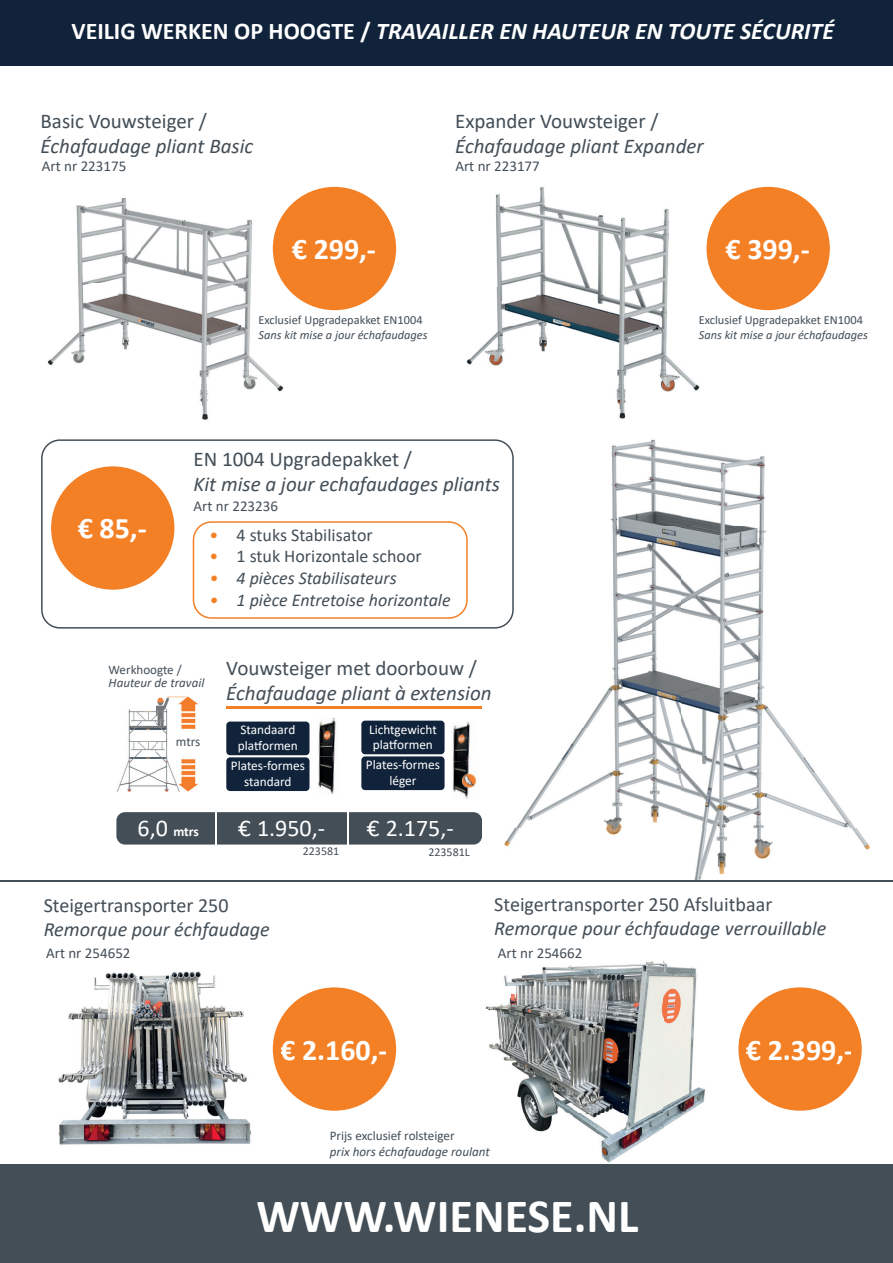
<style>
.page{position:relative;width:893px;height:1263px;background:#fff}
.page>*{position:absolute;margin:0;border:0;box-sizing:border-box;transform-origin:0 0}
.t1{font:700 48px "Calibri";color:#fff}
.t2{font:700 29.85px "Calibri";color:#fff}
.t3{font:italic 700 24px "Calibri";color:#fff}
.t4{font:24px "Calibri";color:#fff}
.t5{font:italic 21px "Calibri";color:#434e57}
.t6{font:21px "Calibri";color:#434e57}
.t7{font:italic 20.1px "Calibri";color:#434e57}
.t8{font:20.1px "Calibri";color:#434e57}
.t9{font:italic 18px "Calibri";color:#434e57}
.t10{font:18px "Calibri";color:#434e57}
.t11{font:15px "Calibri";color:#434e57}
.t12{font:700 13.5px "Calibri";color:#fff}
.t13{font:13.35px/15.9px "Calibri";color:#fff}
.t14{font:13.35px "Calibri";color:#434e57}
.t15{font:italic 13.2px "Calibri";color:#434e57}
.t16{font:13.2px "Calibri";color:#434e57}
.t17{font:italic 13.05px "Calibri";color:#434e57}
.t18{font:13.05px "Calibri";color:#434e57}
.t19{font:12.3px "Calibri";color:#434e57}
.t20{font:italic 12.3px "Calibri";color:#434e57}
.t21{font:12px "Calibri";color:#434e57}
.s1{font-style:normal}
.s2{color:#f48026}
.s3{font-weight:400;font-size:24px}
</style>
<div class="page">
<img style="left:501px;top:439px;width:369px;height:440px">
<div style="left:0;top:1165px;width:893px;height:98px;background:#434e57"></div>
<div style="left:0;top:0;width:893px;height:66px;background:#10233a"></div>
<hr style="left:0;top:880px;width:893px;height:2px;background:#434e57">
<img style="left:58px;top:971px;width:193px;height:174px">
<img style="left:483px;top:961px;width:226px;height:204px">
<div style="left:273px;top:987px;width:123px;height:124px;background:#f48026;border-radius:50%"></div>
<div style="left:738px;top:987px;width:124px;height:124px;background:#f48026;border-radius:50%"></div>
<img style="left:47px;top:197px;width:238px;height:223px">
<img style="left:466px;top:187px;width:234px;height:232px">
<div style="left:273px;top:187px;width:123px;height:123px;background:#f48026;border-radius:50%"></div>
<div style="left:706px;top:187px;width:124px;height:123px;background:#f48026;border-radius:50%"></div>
<img style="left:117px;top:696px;width:81px;height:96px">
<hr style="left:227px;top:707px;width:255px;height:2px;background:#f48026">
<div style="left:361px;top:721px;width:84px;height:33px;background:#10233a;border-radius:4px"></div>
<img style="left:452px;top:722px;width:25px;height:77px">
<div style="left:361px;top:756px;width:84px;height:34px;background:#10233a;border-radius:4px"></div>
<div style="left:226px;top:721px;width:83px;height:34px;background:#10233a;border-radius:4px"></div>
<img style="left:318px;top:717px;width:18px;height:39px">
<img style="left:318px;top:756px;width:17px;height:38px">
<div style="left:226px;top:757px;width:83px;height:34px;background:#10233a;border-radius:4px"></div>
<div style="left:116px;top:812px;width:366px;height:32px;background:#434e57;border-radius:9px"></div>
<hr style="left:215px;top:749px;width:1px;height:104px;background:#fff">
<hr style="left:348px;top:748px;width:1px;height:105px;background:#fff">
<div style="left:176px;top:732px;width:24px;height:24px;background:#fff"></div>
<div style="left:193px;top:521px;width:275px;height:98px;border:2px solid #f48026;border-radius:18px"></div>
<div style="left:51px;top:466px;width:123px;height:124px;background:#f48026;border-radius:50%"></div>
<div style="left:41px;top:439px;width:473px;height:190px;border:2px solid #434e57;border-radius:18px"></div>
<p class="t3" style="left:72px;top:14px;width:764px"><span class="s1">VEILIG WERKEN OP HOOGTE /</span> TRAVAILLER EN HAUTEUR EN TOUTE SÉCURITÉ</p>
<p class="t6" style="left:41px;top:106px;width:168px">Basic Vouwsteiger /</p>
<p class="t5" style="left:41px;top:132px;width:214px">Échafaudage pliant Basic</p>
<p class="t6" style="left:455px;top:106px;width:205px">Expander Vouwsteiger /</p>
<p class="t5" style="left:455px;top:132px;width:250px">Échafaudage pliant Expander</p>
<p class="t11" style="left:42px;top:156px;width:86px">Art nr 223175</p>
<p class="t11" style="left:455px;top:156px;width:86px">Art nr 223177</p>
<h2 class="t2" style="left:292px;top:228px;width:86px">€ 299,-</h2>
<h2 class="t2" style="left:725px;top:228px;width:86px">€ 399,-</h2>
<h2 class="t2" style="left:78px;top:507px;width:71px">€ 85,-</h2>
<p class="t19" style="left:258px;top:311px;width:166px">Exclusief Upgradepakket EN1004</p>
<p class="t20" style="left:258px;top:326px;width:171px">Sans kit mise a jour échafaudages</p>
<p class="t6" style="left:194px;top:444px;width:220px">EN 1004 Upgradepakket /</p>
<p class="t5" style="left:194px;top:470px;width:308px">Kit mise a jour echafaudages pliants</p>
<p class="t11" style="left:194px;top:496px;width:86px">Art nr 223236</p>
<p class="t10" style="left:209px;top:522px;width:165px"><span class="s2">•</span> 4 stuks Stabilisator</p>
<p class="t10" style="left:209px;top:544px;width:214px"><span class="s2">•</span> 1 stuk Horizontale schoor</p>
<p class="t9" style="left:209px;top:565px;width:189px"><span class="s2">•</span> 4 pièces Stabilisateurs</p>
<p class="t9" style="left:209px;top:587px;width:243px"><span class="s2">•</span> 1 pièce Entretoise horizontale</p>
<p class="t18" style="left:109px;top:661px;width:75px">Werkhoogte /</p>
<p class="t17" style="left:109px;top:674px;width:97px">Hauteur de travail</p>
<p class="t14" style="left:176px;top:733px;width:26px">mtrs</p>
<p class="t12" style="left:138px;top:822px;width:63px"><span class="s3">6,0</span> mtrs</p>
<p class="t6" style="left:226px;top:653px;width:252px">Vouwsteiger met doorbouw /</p>
<p class="t5" style="left:226px;top:678px;width:267px">Échafaudage pliant à extension</p>
<p class="t13" style="left:369px;top:721px;width:69px">Lichtgewicht platformen</p>
<p class="t13" style="left:366px;top:757px;width:76px;text-align:center">Plates-formes léger</p>
<p class="t13" style="left:238px;top:722px;width:62px">Standaard platformen</p>
<p class="t13" style="left:231px;top:757px;width:76px;text-align:center">Plates-formes standard</p>
<p class="t4" style="left:238px;top:811px;width:89px">€ 1.950,-</p>
<p class="t4" style="left:366px;top:811px;width:89px">€ 2.175,-</p>
<p class="t21" style="left:303px;top:842px;width:38px">223581</p>
<p class="t21" style="left:428px;top:843px;width:43px">223581L</p>
<p class="t19" style="left:699px;top:311px;width:166px">Exclusief Upgradepakket EN1004</p>
<p class="t20" style="left:699px;top:326px;width:171px">Sans kit mise a jour échafaudages</p>
<p class="t8" style="left:44px;top:891px;width:186px">Steigertransporter 250</p>
<p class="t7" style="left:44px;top:915px;width:227px">Remorque pour échfaudage</p>
<p class="t8" style="left:494px;top:890px;width:280px">Steigertransporter 250 Afsluitbaar</p>
<p class="t7" style="left:494px;top:914px;width:334px">Remorque pour échfaudage verrouillable</p>
<p class="t11" style="left:46px;top:943px;width:86px">Art nr 254652</p>
<p class="t11" style="left:498px;top:943px;width:86px">Art nr 254662</p>
<h2 class="t2" style="left:280px;top:1028px;width:109px">€ 2.160,-</h2>
<h2 class="t2" style="left:746px;top:1028px;width:109px">€ 2.399,-</h2>
<p class="t16" style="left:330px;top:1126px;width:126px">Prijs exclusief rolsteiger</p>
<p class="t15" style="left:330px;top:1142px;width:162px">prix hors échafaudage roulant</p>
<h1 class="t1" style="left:256px;top:1182px;width:384px">WWW.WIENESE.NL</h1>
</div>
